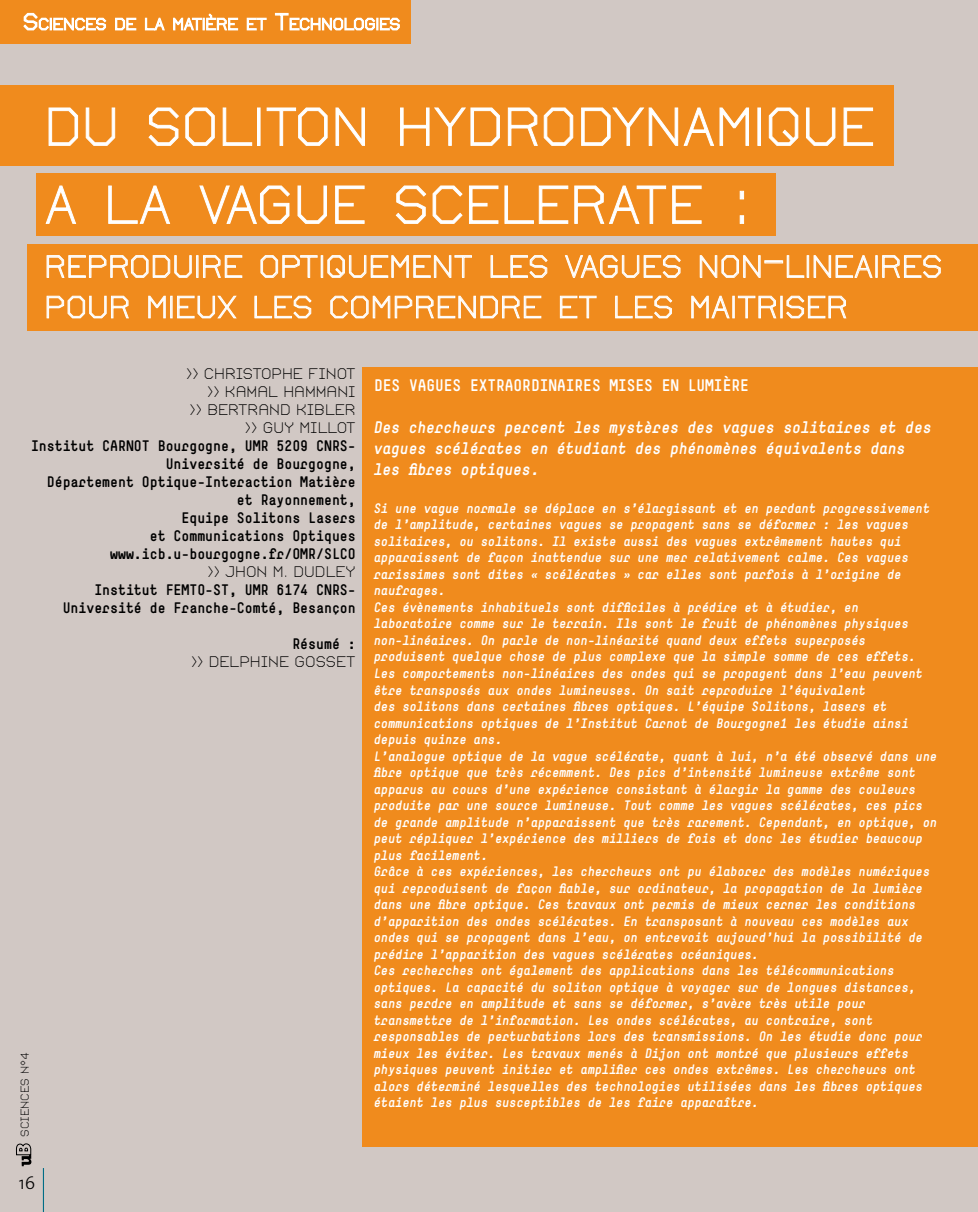
<style>
.page{position:relative;width:978px;height:1212px;background:#d1c8c4}
.page>*{position:absolute;margin:0;border:0;box-sizing:border-box;transform-origin:0 0}
.t1{font:52.5px/78px "Vectrex";color:#fff}
.t2{font:30.45px/40.5px "Vectrex";color:#fff}
.t3{font:300 18px "The Mix";color:#000}
.t4{font:italic 700 16.5px/21px "Simple";color:#fff}
.t5{font:16.5px "Simple Bold Titling";color:#fff}
.t6{font:15px/18px "Simple Bold Titling";color:#000;text-align:right}
.t7{font:15px/18px "Vectrex";color:#000;text-align:right}
.t8{font:italic 700 13.5px/16.5px "Simple";color:#fff}
.t9{font:11.25px "Vectrex";color:#000}
.s1{font-size:75px}
.s2{font-size:43.5px}
</style>
<div class="page">
<hr style="left:43px;top:1168px;width:1px;height:44px;background:#006d86">
<svg style="left:16px;top:1143px;width:16px;height:23px"></svg>
<div style="left:363px;top:367px;width:615px;height:780px;background:#f08b1d"></div>
<div style="left:0;top:85px;width:894px;height:81px;background:#f08b1d"></div>
<div style="left:37px;top:173px;width:739px;height:62px;background:#f08b1d"></div>
<div style="left:27px;top:244px;width:951px;height:86px;background:#f08b1d"></div>
<svg style="left:48px;top:107px;width:31px;height:39px"></svg>
<svg style="left:85px;top:107px;width:31px;height:39px"></svg>
<svg style="left:148px;top:107px;width:31px;height:39px"></svg>
<svg style="left:185px;top:107px;width:30px;height:39px"></svg>
<svg style="left:222px;top:107px;width:30px;height:39px"></svg>
<div style="left:257px;top:108px;width:3px;height:38px;border:1px solid #fff"></div>
<svg style="left:266px;top:107px;width:62px;height:39px"></svg>
<svg style="left:335px;top:107px;width:30px;height:39px"></svg>
<svg style="left:400px;top:107px;width:100px;height:39px"></svg>
<svg style="left:508px;top:107px;width:66px;height:39px"></svg>
<svg style="left:581px;top:107px;width:168px;height:39px"></svg>
<div style="left:757px;top:108px;width:4px;height:38px;border:1px solid #fff"></div>
<svg style="left:769px;top:107px;width:30px;height:39px"></svg>
<svg style="left:806px;top:107px;width:30px;height:39px"></svg>
<svg style="left:843px;top:107px;width:30px;height:39px"></svg>
<svg style="left:45px;top:185px;width:31px;height:39px"></svg>
<svg style="left:108px;top:185px;width:62px;height:39px"></svg>
<svg style="left:199px;top:185px;width:91px;height:39px"></svg>
<svg style="left:297px;top:185px;width:30px;height:39px"></svg>
<svg style="left:335px;top:185px;width:30px;height:39px"></svg>
<svg style="left:395px;top:185px;width:68px;height:39px"></svg>
<svg style="left:469px;top:185px;width:197px;height:39px"></svg>
<svg style="left:672px;top:185px;width:30px;height:39px"></svg>
<svg style="left:740px;top:191px;width:4px;height:8px"></svg>
<svg style="left:740px;top:215px;width:4px;height:9px"></svg>
<svg style="left:46px;top:255px;width:146px;height:23px"></svg>
<div style="left:196px;top:255px;width:2px;height:23px;border:1px solid #fff"></div>
<svg style="left:203px;top:255px;width:40px;height:23px"></svg>
<svg style="left:260px;top:255px;width:58px;height:23px"></svg>
<div style="left:321px;top:255px;width:2px;height:23px;border:1px solid #fff"></div>
<svg style="left:327px;top:255px;width:145px;height:23px"></svg>
<svg style="left:490px;top:255px;width:58px;height:23px"></svg>
<svg style="left:564px;top:255px;width:117px;height:23px"></svg>
<svg style="left:700px;top:255px;width:61px;height:23px"></svg>
<svg style="left:786px;top:255px;width:19px;height:23px"></svg>
<div style="left:807px;top:255px;width:2px;height:23px;border:1px solid #fff"></div>
<svg style="left:813px;top:255px;width:60px;height:23px"></svg>
<div style="left:875px;top:255px;width:3px;height:23px;border:1px solid #fff"></div>
<svg style="left:882px;top:255px;width:59px;height:23px"></svg>
<svg style="left:46px;top:295px;width:83px;height:24px"></svg>
<svg style="left:148px;top:295px;width:18px;height:24px"></svg>
<div style="left:170px;top:296px;width:3px;height:22px;border:1px solid #fff"></div>
<svg style="left:177px;top:295px;width:60px;height:24px"></svg>
<svg style="left:254px;top:295px;width:58px;height:24px"></svg>
<svg style="left:330px;top:295px;width:212px;height:24px"></svg>
<svg style="left:560px;top:295px;width:37px;height:24px"></svg>
<svg style="left:615px;top:295px;width:58px;height:24px"></svg>
<svg style="left:691px;top:295px;width:39px;height:24px"></svg>
<div style="left:732px;top:296px;width:3px;height:22px;border:1px solid #fff"></div>
<svg style="left:738px;top:295px;width:39px;height:24px"></svg>
<div style="left:780px;top:296px;width:3px;height:22px;border:1px solid #fff"></div>
<svg style="left:786px;top:295px;width:61px;height:24px"></svg>
<div style="left:0;top:0;width:410px;height:44px;background:#f08b1d"></div>
<svg style="left:23px;top:12px;width:84px;height:19px"></svg>
<svg style="left:115px;top:17px;width:22px;height:14px"></svg>
<svg style="left:144px;top:17px;width:21px;height:14px"></svg>
<svg style="left:173px;top:13px;width:66px;height:18px"></svg>
<svg style="left:246px;top:17px;width:21px;height:14px"></svg>
<svg style="left:274px;top:12px;width:127px;height:19px"></svg>
<h1 class="t1" style="left:44px;top:87px;width:832px">DU SOLITON HYDRODYNAMIQUE<br>A LA VAGUE SCELERATE <span class="s1">:</span></h1>
<h2 class="t2" style="left:44px;top:246px;width:899px">REPRODUIRE OPTIQUEMENT LES VAGUES NON<span class="s2">-</span>LINEAIRES<br>POUR MIEUX LES COMPRENDRE ET LES MAITRISER</h2>
<p class="t7" style="left:186px;top:365px;width:171px">&gt;&gt; CHRISTOPHE FINOT &gt;&gt; KAMAL HAMMANI<br>&gt;&gt; BERTRAND KIBLER &gt;&gt; GUY MILLOT</p>
<p class="t6" style="left:31px;top:437px;width:326px">Institut CARNOT Bourgogne, UMR 5209 CNRS-<br>Université de Bourgogne,<br>Département Optique-Interaction Matière et Rayonnement,<br>Equipe Solitons Lasers<br>et Communications Optiques www.icb.u-bourgogne.fr/OMR/SLCO</p>
<p class="t7" style="left:207px;top:563px;width:150px">&gt;&gt; JHON M. DUDLEY</p>
<p class="t6" style="left:63px;top:581px;width:295px">Institut FEMTO-ST, UMR 6174 CNRS-<br>Université de Franche-Comté, Besançon</p>
<p class="t6" style="left:292px;top:635px;width:65px">Résumé :</p>
<p class="t7" style="left:191px;top:653px;width:166px">&gt;&gt; DELPHINE GOSSET</p>
<p class="t9" style="left:18px;top:1137px;width:87px;rotate:-90deg">SCIENCES N°4</p>
<h3 class="t3" style="left:19px;top:1168px;width:16px">16</h3>
<p class="t5" style="left:374px;top:376px;width:45px">Des vagues</p>
<p class="t5" style="left:470px;top:376px;width:27px">extraordinaires</p>
<p class="t5" style="left:609px;top:376px;width:10px">mises</p>
<p class="t5" style="left:662px;top:376px;width:36px">en lumi</p>
<p class="t5" style="left:723px;top:376px;width:18px">ère</p>
<p class="t4" style="left:374px;top:417px;width:559px">Des chercheurs percent les mystères des vagues solitaires et des vagues scélérates en étudiant des phénomènes équivalents dans les fibres optiques.</p>
<p class="t8" style="left:374px;top:500px;width:565px">Si une vague normale se déplace en s’élargissant et en perdant progressivement de l’amplitude, certaines vagues se propagent sans se déformer : les vagues solitaires, ou solitons. Il existe aussi des vagues extrêmement hautes qui apparaissent de façon inattendue sur une mer relativement calme. Ces vagues rarissimes sont dites « scélérates » car elles sont parfois à l’origine de naufrages.<br>Ces évènements inhabituels sont difficiles à prédire et à étudier, en laboratoire comme sur le terrain. Ils sont le fruit de phénomènes physiques non-linéaires. On parle de non-linéarité quand deux effets superposés produisent quelque chose de plus complexe que la simple somme de ces effets.<br>Les comportements non-linéaires des ondes qui se propagent dans l’eau peuvent être transposés aux ondes lumineuses. On sait reproduire l’équivalent<br>des solitons dans certaines fibres optiques. L’équipe Solitons, lasers et communications optiques de l’Institut Carnot de Bourgogne1 les étudie ainsi depuis quinze ans.<br>L’analogue optique de la vague scélérate, quant à lui, n’a été observé dans une fibre optique que très récemment. Des pics d’intensité lumineuse extrême sont apparus au cours d’une expérience consistant à élargir la gamme des couleurs produite par une source lumineuse. Tout comme les vagues scélérates, ces pics de grande amplitude n’apparaissent que très rarement. Cependant, en optique, on peut répliquer l’expérience des milliers de fois et donc les étudier beaucoup plus facilement.<br>Grâce à ces expériences, les chercheurs ont pu élaborer des modèles numériques qui reproduisent de façon fiable, sur ordinateur, la propagation de la lumière dans une fibre optique. Ces travaux ont permis de mieux cerner les conditions d’apparition des ondes scélérates. En transposant à nouveau ces modèles aux ondes qui se propagent dans l’eau, on entrevoit aujourd’hui la possibilité de prédire l’apparition des vagues scélérates océaniques.<br>Ces recherches ont également des applications dans les télécommunications optiques. La capacité du soliton optique à voyager sur de longues distances, sans perdre en amplitude et sans se déformer, s’avère très utile pour transmettre de l’information. Les ondes scélérates, au contraire, sont responsables de perturbations lors des transmissions. On les étudie donc pour mieux les éviter. Les travaux menés à Dijon ont montré que plusieurs effets physiques peuvent initier et amplifier ces ondes extrêmes. Les chercheurs ont alors déterminé lesquelles des technologies utilisées dans les fibres optiques étaient les plus susceptibles de les faire apparaître.</p>
</div>
